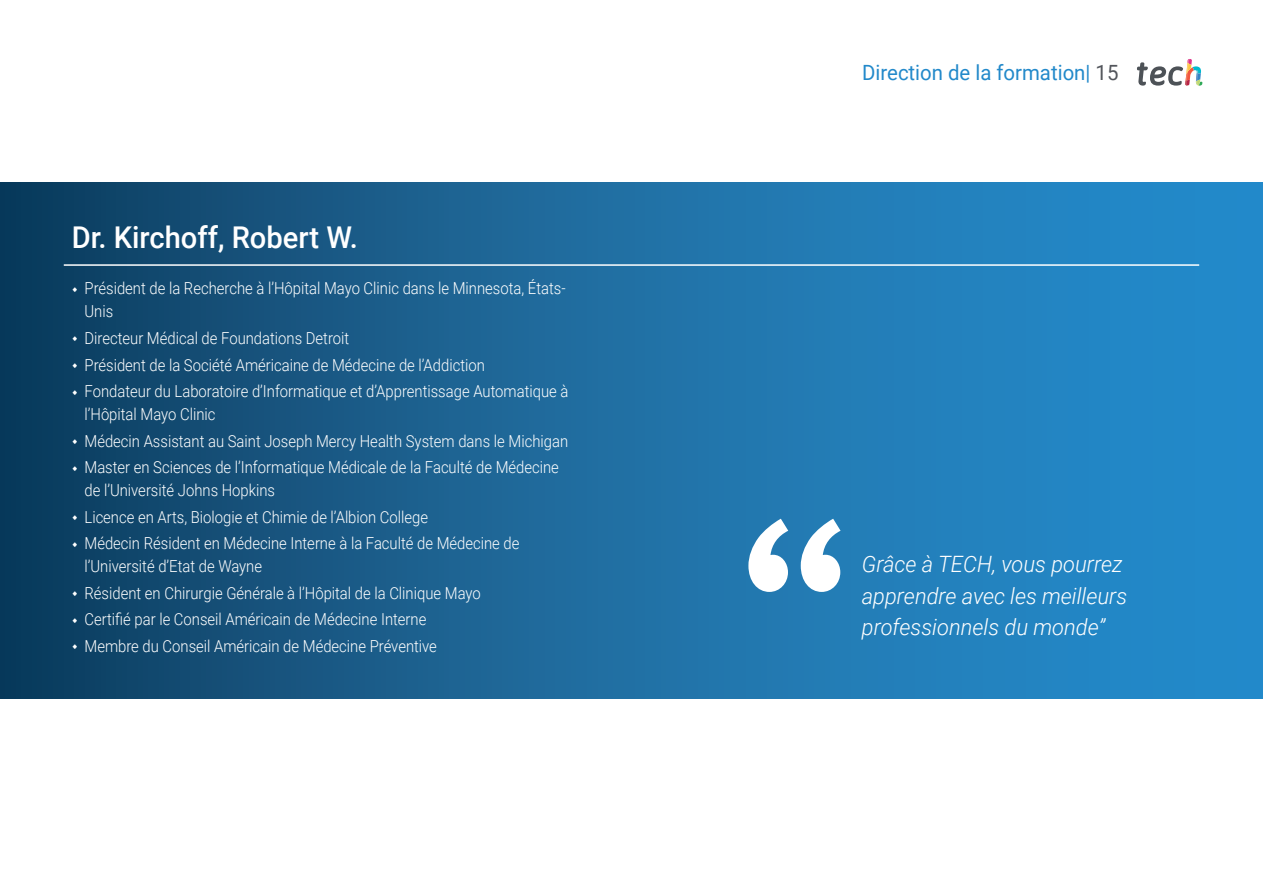
<style>
.page{position:relative;width:1263px;height:893px;background:#fff}
.page>*{position:absolute;margin:0;border:0;box-sizing:border-box;transform-origin:0 0}
.t1{font:500 30px "Roboto";color:#fff}
.t2{font:italic 300 22.5px/31.5px "Roboto";color:#fff}
.t3{font:21px "Roboto";color:#2289ca}
.t4{font:300 16.5px/26.7px "Roboto";color:#fff;scale:.9 1}
.s1{color:#52555b}
</style>
<div class="page">
<div style="left:0;top:182px;width:1263px;height:516px;background:linear-gradient(to right,#114265,#2994d8)"></div>
<hr style="left:64px;top:264px;width:1135px;height:2px;background:#fff">
<svg style="left:1137px;top:59px;width:65px;height:27px"></svg>
<svg style="left:748px;top:519px;width:92px;height:73px"></svg>
<svg style="left:73px;top:287px;width:4px;height:5px"></svg>
<svg style="left:73px;top:336px;width:4px;height:5px"></svg>
<svg style="left:73px;top:363px;width:4px;height:5px"></svg>
<svg style="left:73px;top:390px;width:4px;height:5px"></svg>
<svg style="left:73px;top:439px;width:4px;height:5px"></svg>
<svg style="left:73px;top:466px;width:4px;height:5px"></svg>
<svg style="left:73px;top:515px;width:4px;height:5px"></svg>
<svg style="left:73px;top:542px;width:4px;height:5px"></svg>
<svg style="left:73px;top:591px;width:4px;height:5px"></svg>
<svg style="left:73px;top:618px;width:4px;height:5px"></svg>
<svg style="left:73px;top:644px;width:4px;height:5px"></svg>
<h1 class="t1" style="left:72px;top:216px;width:288px">Dr. Kirchoff, Robert W.</h1>
<p class="t4" style="left:85px;top:277px;width:536px;line-height:22.5px">Président de la Recherche à l’Hôpital Mayo Clinic dans le Minnesota, États-<br>Unis</p>
<p class="t4" style="left:85px;top:324px;width:539px">Directeur Médical de Foundations Detroit<br>Président de la Société Américaine de Médecine de l’Addiction<br>Fondateur du Laboratoire d’Informatique et d’Apprentissage Automatique à</p>
<p class="t4" style="left:85px;top:400px;width:539px">l’Hôpital Mayo Clinic<br>Médecin Assistant au Saint Joseph Mercy Health System dans le Michigan<br>Master en Sciences de l’Informatique Médicale de la Faculté de Médecine</p>
<p class="t4" style="left:85px;top:476px;width:485px">de l’Université Johns Hopkins<br>Licence en Arts, Biologie et Chimie de l’Albion College<br>Médecin Résident en Médecine Interne à la Faculté de Médecine de</p>
<p class="t4" style="left:85px;top:552px;width:442px">l’Université d’Etat de Wayne<br>Résident en Chirurgie Générale à l’Hôpital de la Clinique Mayo Certifié par le Conseil Américain de Médecine Interne Membre du Conseil Américain de Médecine Préventive</p>
<p class="t3" style="left:862px;top:57px;width:258px">Direction de la formation| <span class="s1">15</span></p>
<h2 class="t2" style="left:862px;top:548px;width:267px">Grâce à TECH, vous pourrez apprendre avec les meilleurs professionnels du monde”</h2>
</div>
